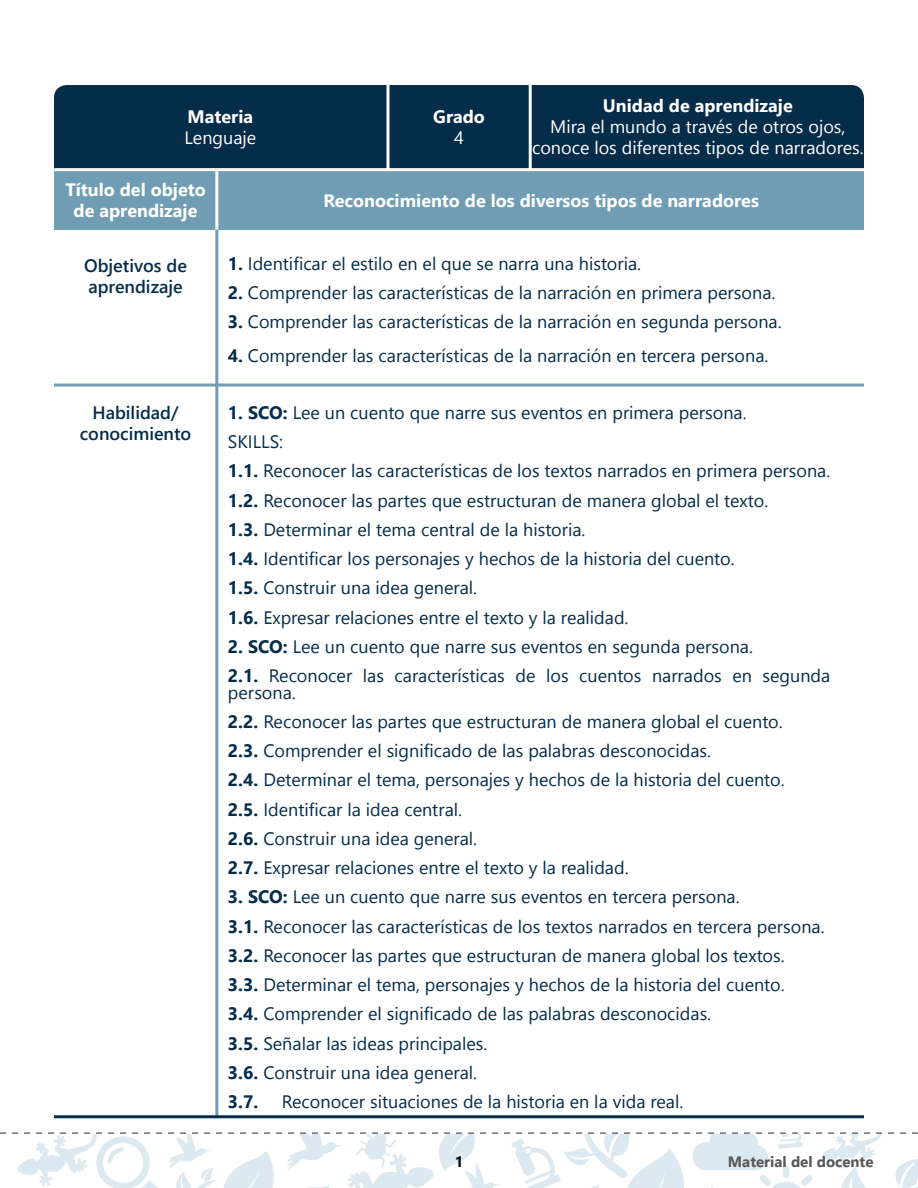
<style>
.page{position:relative;width:918px;height:1188px;background:#fff}
.page>*{position:absolute;margin:0;border:0;box-sizing:border-box;transform-origin:0 0}
.t1{font:18px/29.2px "Segoe UI";color:#052c49}
.t2{font:700 18px/21px "Segoe UI";color:#fff;text-align:center}
.t3{font:18px/21px "Segoe UI";color:#fff;text-align:center}
.t4{font:600 18px/21px "Segoe UI";color:#052c49}
.t5{font:700 15px "Segoe UI";color:#575756}
.t6{font:700 15px "Segoe UI";color:#000}
.s1{font-weight:700}
</style>
<div class="page">
<svg style="left:0;top:1132px;width:918px;height:56px"></svg>
<div style="left:54px;top:85px;width:810px;height:97px;background:#052c49;border-radius:13px"></div>
<div style="left:54px;top:170px;width:810px;height:60px;background:#709db3"></div>
<hr style="left:54px;top:168px;width:810px;height:3px;background:#fff">
<hr style="left:215px;top:187px;width:3px;height:931px;background:#709db3">
<hr style="left:54px;top:384px;width:810px;height:3px;background:#709db3">
<hr style="left:54px;top:1115px;width:810px;height:3px;background:#052c49">
<hr style="left:215px;top:171px;width:3px;height:59px;background:#fff">
<hr style="left:529px;top:85px;width:3px;height:85px;background:#fff">
<hr style="left:386px;top:85px;width:3px;height:85px;background:#fff">
<p class="t2" style="left:603px;top:95px;width:191px">Unidad de aprendizaje</p>
<p class="t3" style="left:532px;top:116px;width:333px">Mira el mundo a través de otros ojos, conoce los diferentes tipos de narradores.</p>
<p class="t2" style="left:433px;top:105px;width:53px">Grado</p>
<p class="t3" style="left:454px;top:126px;width:11px">4</p>
<p class="t2" style="left:188px;top:106px;width:67px">Materia</p>
<p class="t3" style="left:184px;top:126px;width:73px">Lenguaje</p>
<p class="t2" style="left:65px;top:179px;width:142px">Título del objeto de aprendizaje</p>
<p class="t2" style="left:323px;top:190px;width:437px">Reconocimiento de los diversos tipos de narradores</p>
<p class="t1" style="left:228px;top:248px;width:415px"><span class="s1">1.</span> Identificar el estilo en el que se narra una historia.</p>
<p class="t1" style="left:228px;top:278px;width:549px"><span class="s1">2.</span> Comprender las características de la narración en primera persona.</p>
<p class="t1" style="left:228px;top:307px;width:555px"><span class="s1">3.</span> Comprender las características de la narración en segunda persona.</p>
<p class="t1" style="left:228px;top:341px;width:542px"><span class="s1">4.</span> Comprender las características de la narración en tercera persona.</p>
<p class="t1" style="left:228px;top:397px;width:604px"><span class="s1">1. SCO:</span> Lee un cuento que narre sus eventos en primera persona.<br>SKILLS:<br><span class="s1">1.1.</span> Reconocer las características de los textos narrados en primera persona.<br><span class="s1">1.2.</span> Reconocer las partes que estructuran de manera global el texto.<br><span class="s1">1.3.</span> Determinar el tema central de la historia.<br><span class="s1">1.4.</span> Identificar los personajes y hechos de la historia del cuento.<br><span class="s1">1.5.</span> Construir una idea general.<br><span class="s1">1.6.</span> Expresar relaciones entre el texto y la realidad.</p>
<p class="t1" style="left:228px;top:631px;width:604px"><span class="s1">2. SCO:</span> Lee un cuento que narre sus eventos en segunda persona.<br><span class="s1">2.1.</span> Reconocer las características de los cuentos narrados en segunda</p>
<p class="t1" style="left:228px;top:677px;width:558px">persona.<br><span class="s1">2.2.</span> Reconocer las partes que estructuran de manera global el cuento.<br><span class="s1">2.3.</span> Comprender el significado de las palabras desconocidas.<br><span class="s1">2.4.</span> Determinar el tema, personajes y hechos de la historia del cuento.<br><span class="s1">2.5.</span> Identificar la idea central.<br><span class="s1">2.6.</span> Construir una idea general.<br><span class="s1">2.7.</span> Expresar relaciones entre el texto y la realidad.</p>
<p class="t1" style="left:228px;top:882px;width:598px"><span class="s1">3. SCO:</span> Lee un cuento que narre sus eventos en tercera persona.<br><span class="s1">3.1.</span> Reconocer las características de los textos narrados en tercera persona.<br><span class="s1">3.2.</span> Reconocer las partes que estructuran de manera global los textos.<br><span class="s1">3.3.</span> Determinar el tema, personajes y hechos de la historia del cuento.<br><span class="s1">3.4.</span> Comprender el significado de las palabras desconocidas.<br><span class="s1">3.5.</span> Señalar las ideas principales.<br><span class="s1">3.6.</span> Construir una idea general.<br><span class="s1">3.7.</span></p>
<p class="t4" style="left:84px;top:255px;width:104px">Objetivos de aprendizaje</p>
<p class="t4" style="left:80px;top:402px;width:113px;text-align:center">Habilidad/ conocimiento</p>
<p class="t1" style="left:282px;top:1087px;width:403px">Reconocer situaciones de la historia en la vida real.</p>
<p class="t6" style="left:455px;top:1150px;width:10px">1</p>
<p class="t5" style="left:728px;top:1149px;width:147px">Material del docente</p>
</div>
